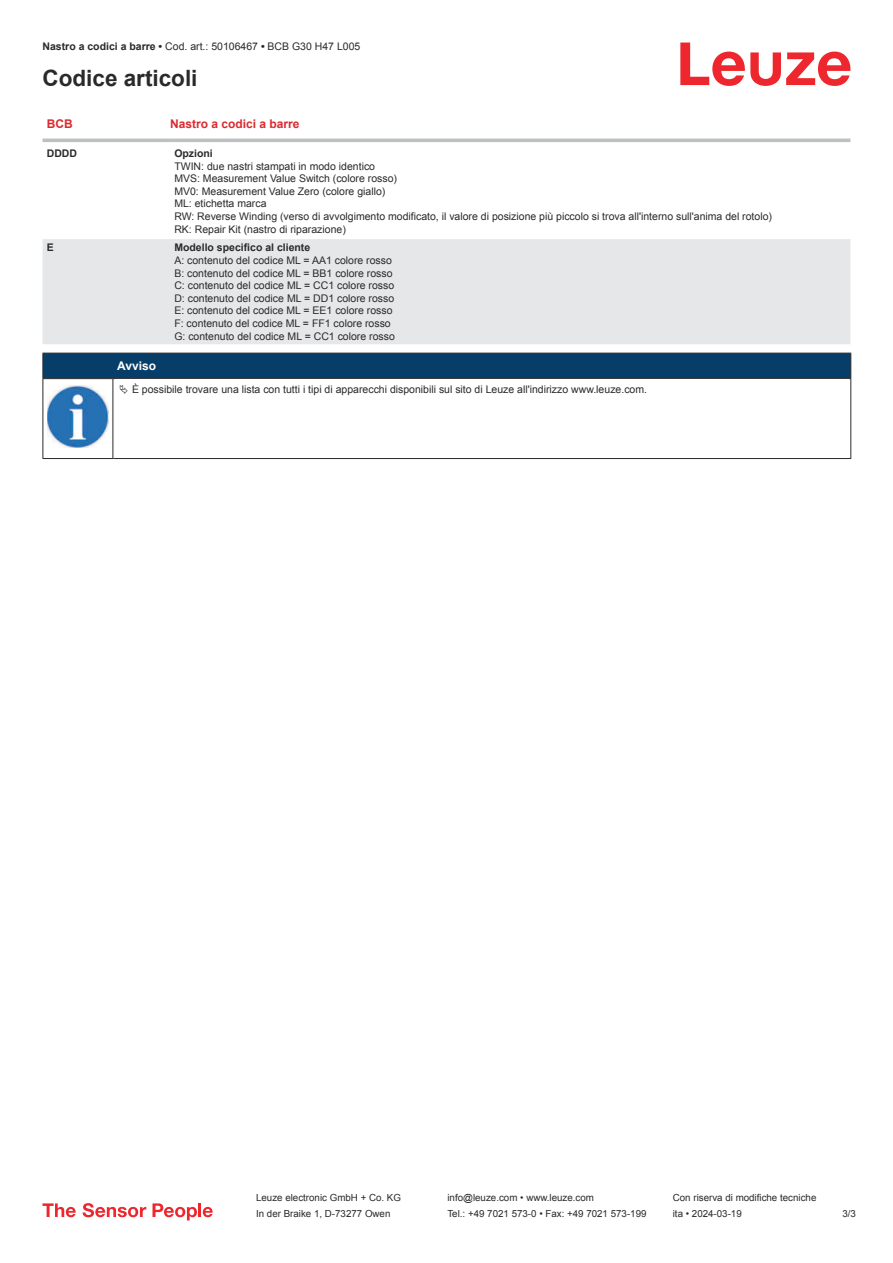
<style>
.page{position:relative;width:893px;height:1263px;background:#fff}
.page>*{position:absolute;margin:0;border:0;box-sizing:border-box;transform-origin:0 0}
.t1{font:700 22.5px "Arial";color:#2b292a}
.t2{font:700 12px "Arial";color:#db2a30}
.t3{font:700 12px "Arial";color:#fff}
.t4{font:10.5px/12.6px "Arial";color:#2b292a}
.t5{font:700 10.5px "Arial";color:#2b292a}
.t6{font:9.75px "Arial";color:#2b292a}
.s1{font-weight:700}
</style>
<div class="page">
<svg style="left:680px;top:43px;width:170px;height:43px"></svg>
<svg style="left:43px;top:138px;width:807px;height:1px"></svg>
<div style="left:43px;top:239px;width:807px;height:105px;background:#e6e7e9"></div>
<hr style="left:43px;top:139px;width:127px;height:3px;background:#bdbfc1">
<hr style="left:170px;top:139px;width:680px;height:3px;background:#bdbfc1">
<svg style="left:43px;top:1203px;width:33px;height:14px"></svg>
<svg style="left:83px;top:1203px;width:63px;height:14px"></svg>
<svg style="left:153px;top:1203px;width:44px;height:17px"></svg>
<hr style="left:198px;top:1203px;width:3px;height:14px;background:#ed272d">
<svg style="left:203px;top:1207px;width:10px;height:10px"></svg>
<div style="left:43px;top:353px;width:808px;height:26px;background:#063d69"></div>
<hr style="left:113px;top:378px;width:738px;height:1px;background:#2b292a">
<hr style="left:43px;top:379px;width:1px;height:75px;background:#2b292a">
<hr style="left:113px;top:379px;width:1px;height:75px;background:#2b292a">
<hr style="left:850px;top:379px;width:1px;height:75px;background:#2b292a">
<hr style="left:43px;top:458px;width:70px;height:1px;background:#2b292a">
<hr style="left:113px;top:458px;width:738px;height:1px;background:#2b292a">
<img style="left:47px;top:385px;width:61px;height:63px">
<p class="t4" style="left:43px;top:41px;width:319px"><span class="s1">Nastro a codici a barre •</span> Cod. art.: 50106467 <span class="s1">•</span> BCB G30 H47 L005</p>
<h1 class="t1" style="left:43px;top:70px;width:157px">Codice articoli</h1>
<p class="t2" style="left:47px;top:119px;width:27px">BCB</p>
<p class="t2" style="left:170px;top:119px;width:131px">Nastro a codici a barre</p>
<p class="t5" style="left:47px;top:149px;width:32px">DDDD</p>
<p class="t5" style="left:174px;top:149px;width:40px">Opzioni</p>
<p class="t4" style="left:174px;top:161px;width:599px">TWIN: due nastri stampati in modo identico<br>MVS: Measurement Value Switch (colore rosso)<br>MV0: Measurement Value Zero (colore giallo)<br>ML: etichetta marca<br>RW: Reverse Winding (verso di avvolgimento modificato, il valore di posizione più piccolo si trova all'interno sull'anima del rotolo)<br>RK: Repair Kit (nastro di riparazione)</p>
<p class="t5" style="left:47px;top:244px;width:9px">E</p>
<p class="t5" style="left:174px;top:244px;width:137px">Modello specifico al cliente</p>
<p class="t4" style="left:174px;top:255px;width:222px">A: contenuto del codice ML = AA1 colore rosso B: contenuto del codice ML = BB1 colore rosso C: contenuto del codice ML = CC1 colore rosso D: contenuto del codice ML = DD1 colore rosso E: contenuto del codice ML = EE1 colore rosso F: contenuto del codice ML = FF1 colore rosso G: contenuto del codice ML = CC1 colore rosso</p>
<p class="t3" style="left:117px;top:361px;width:40px">Avviso</p>
<p class="t4" style="left:132px;top:384px;width:517px">È possibile trovare una lista con tutti i tipi di apparecchi disponibili sul sito di Leuze all'indirizzo www.leuze.com.</p>
<p class="t6" style="left:256px;top:1194px;width:146px">Leuze electronic GmbH + Co. KG</p>
<p class="t6" style="left:447px;top:1194px;width:148px">info@leuze.com • www.leuze.com</p>
<p class="t6" style="left:673px;top:1194px;width:145px">Con riserva di modifiche tecniche</p>
<p class="t6" style="left:256px;top:1210px;width:136px">In der Braike 1, D-73277 Owen</p>
<p class="t6" style="left:447px;top:1210px;width:201px">Tel.: +49 7021 573-0 • Fax: +49 7021 573-199</p>
<p class="t6" style="left:673px;top:1210px;width:70px">ita • 2024-03-19</p>
<p class="t6" style="left:842px;top:1210px;width:15px">3 /3</p>
</div>
